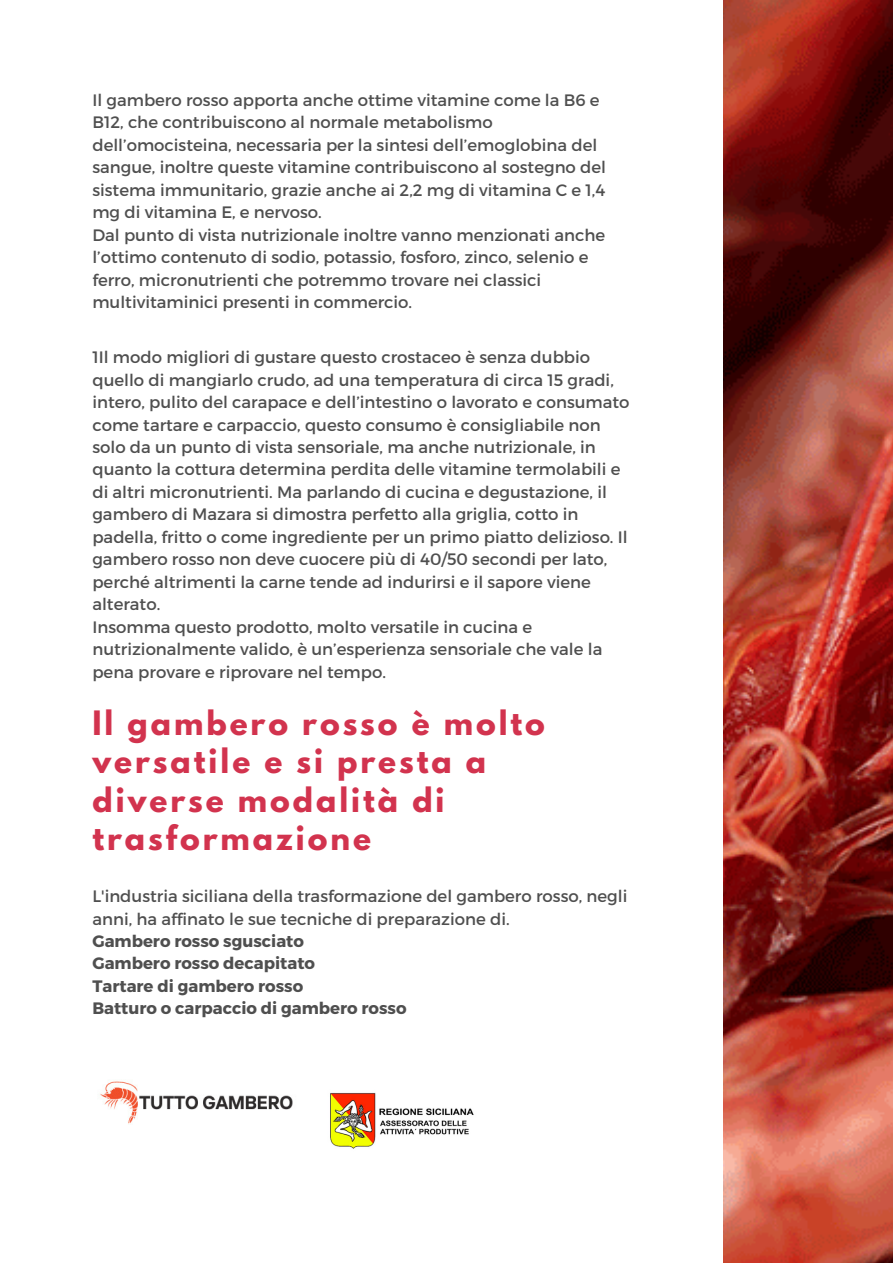
<style>
.page{position:relative;width:893px;height:1264px;background:#fff}
.page>*{position:absolute;margin:0;border:0;box-sizing:border-box;transform-origin:0 0}
.t1{font:700 29.7px/38.2px "League Spartan";letter-spacing:.1em;color:#d2334e}
.t2{font:16.5px/22.5px "Montserrat";color:#4f4f4f}
.t3{font:700 16.5px/22.5px "Montserrat";color:#4f4f4f}
</style>
<div class="page">
<img style="left:723px;top:0;width:169px;height:1262px">
<img style="left:100px;top:1081px;width:193px;height:43px">
<img style="left:330px;top:1092px;width:144px;height:57px">
<p class="t2" style="left:92px;top:88px;width:515px">Il gambero rosso apporta anche ottime vitamine come la B6 e B12, che contribuiscono al normale metabolismo dell’omocisteina, necessaria per la sintesi dell’emoglobina del sangue, inoltre queste vitamine contribuiscono al sostegno del sistema immunitario, grazie anche ai 2,2 mg di vitamina C e 1,4 mg di vitamina E, e nervoso.<br>Dal punto di vista nutrizionale inoltre vanno menzionati anche l’ottimo contenuto di sodio, potassio, fosforo, zinco, selenio e ferro, micronutrienti che potremmo trovare nei classici multivitaminici presenti in commercio.</p>
<p class="t2" style="left:92px;top:345px;width:538px">1Il modo migliori di gustare questo crostaceo è senza dubbio quello di mangiarlo crudo, ad una temperatura di circa 15 gradi, intero, pulito del carapace e dell’intestino o lavorato e consumato come tartare e carpaccio, questo consumo è consigliabile non solo da un punto di vista sensoriale, ma anche nutrizionale, in quanto la cottura determina perdita delle vitamine termolabili e di altri micronutrienti. Ma parlando di cucina e degustazione, il gambero di Mazara si dimostra perfetto alla griglia, cotto in padella, fritto o come ingrediente per un primo piatto delizioso. Il gambero rosso non deve cuocere più di 40/50 secondi per lato, perché altrimenti la carne tende ad indurirsi e il sapore viene alterato.<br>Insomma questo prodotto, molto versatile in cucina e nutrizionalmente valido, è un’esperienza sensoriale che vale la pena provare e riprovare nel tempo.</p>
<h1 class="t1" style="left:92px;top:708px;width:454px">Il gambero rosso è molto versatile e si presta a diverse modalità di trasformazione</h1>
<p class="t2" style="left:92px;top:884px;width:536px">L'industria siciliana della trasformazione del gambero rosso, negli anni, ha affinato le sue tecniche di preparazione di.</p>
<p class="t3" style="left:92px;top:929px;width:316px">Gambero rosso sgusciato<br>Gambero rosso decapitato<br>Tartare di gambero rosso<br>Batturo o carpaccio di gambero rosso</p>
</div>
